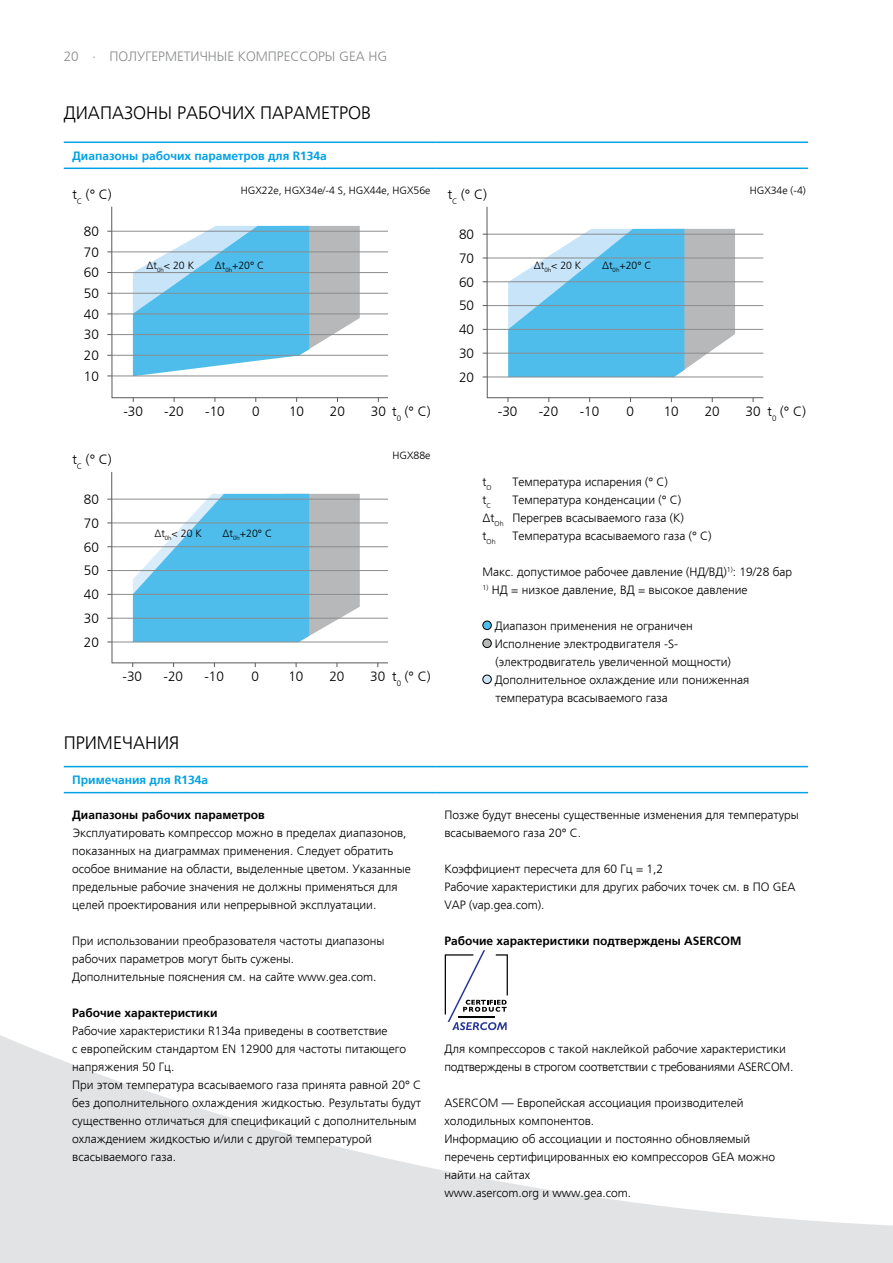
<style>
.page{position:relative;width:893px;height:1263px;background:#fff}
.page>*{position:absolute;margin:0;border:0;box-sizing:border-box;transform-origin:0 0}
.t1{font:300 18px "Frutiger LTCYR";color:#000}
.t2{font:300 13.5px/23.9px "Frutiger LTCYR";color:#000;text-align:justify}
.t3{font:300 13.5px "Frutiger LTCYR";color:#8a8c8e}
.t4{font:300 12px/18px "Frutiger LTCYR";color:#000}
.t5{font:300 12px/18px "Frutiger LTCYR";letter-spacing:-.02em;color:#000}
.t6{font:700 12px "Frutiger LTCYR";color:#000}
.t7{font:700 12px "Frutiger LTCYR";color:#00a1e4}
.t8{font:300 10.5px "Frutiger LTCYR";color:#000}
.t9{font:300 7.05px "Frutiger LTCYR";color:#000}
</style>
<div class="page">
<svg style="left:0;top:1030px;width:893px;height:233px"></svg>
<hr style="left:64px;top:142px;width:372px;height:1px;background:#00a1e4">
<hr style="left:436px;top:142px;width:372px;height:1px;background:#00a1e4">
<hr style="left:64px;top:168px;width:372px;height:1px;background:#00a1e4">
<hr style="left:436px;top:168px;width:372px;height:1px;background:#00a1e4">
<svg style="left:133px;top:226px;width:227px;height:150px"></svg>
<hr style="left:112px;top:231px;width:276px;height:1px;background:#8a8c8e">
<hr style="left:112px;top:252px;width:276px;height:1px;background:#8a8c8e">
<hr style="left:112px;top:272px;width:276px;height:1px;background:#8a8c8e">
<hr style="left:112px;top:293px;width:276px;height:1px;background:#8a8c8e">
<hr style="left:112px;top:314px;width:276px;height:1px;background:#8a8c8e">
<hr style="left:112px;top:334px;width:276px;height:1px;background:#8a8c8e">
<hr style="left:112px;top:355px;width:276px;height:1px;background:#8a8c8e">
<hr style="left:112px;top:376px;width:276px;height:1px;background:#8a8c8e">
<hr style="left:112px;top:397px;width:276px;height:1px;background:#58595b">
<hr style="left:111px;top:207px;width:1px;height:191px;background:#58595b">
<svg style="left:508px;top:229px;width:227px;height:148px;background:#82c6e4"></svg>
<hr style="left:487px;top:234px;width:276px;height:1px;background:#8a8c8e">
<hr style="left:487px;top:258px;width:276px;height:1px;background:#8a8c8e">
<hr style="left:487px;top:281px;width:276px;height:1px;background:#8a8c8e">
<hr style="left:487px;top:305px;width:276px;height:1px;background:#8a8c8e">
<hr style="left:487px;top:329px;width:276px;height:1px;background:#8a8c8e">
<hr style="left:487px;top:353px;width:276px;height:1px;background:#8a8c8e">
<hr style="left:487px;top:377px;width:276px;height:1px;background:#8a8c8e">
<hr style="left:487px;top:397px;width:276px;height:1px;background:#58595b">
<hr style="left:487px;top:207px;width:1px;height:191px;background:#58595b">
<svg style="left:133px;top:494px;width:227px;height:148px;background:#7ec5e4"></svg>
<hr style="left:112px;top:499px;width:276px;height:1px;background:#8a8c8e">
<hr style="left:112px;top:523px;width:276px;height:1px;background:#8a8c8e">
<hr style="left:112px;top:546px;width:276px;height:1px;background:#8a8c8e">
<hr style="left:112px;top:570px;width:276px;height:1px;background:#8a8c8e">
<hr style="left:112px;top:594px;width:276px;height:1px;background:#8a8c8e">
<hr style="left:112px;top:618px;width:276px;height:1px;background:#8a8c8e">
<hr style="left:112px;top:642px;width:276px;height:1px;background:#8a8c8e">
<hr style="left:112px;top:662px;width:276px;height:1px;background:#58595b">
<hr style="left:111px;top:472px;width:1px;height:191px;background:#58595b">
<div style="left:483px;top:621px;width:8px;height:8px;background:#4fbdec;border-radius:50%"></div>
<div style="left:483px;top:621px;width:8px;height:9px;border:1px solid #000;border-radius:50%"></div>
<div style="left:483px;top:639px;width:8px;height:8px;background:#b6b8ba;border-radius:50%"></div>
<div style="left:483px;top:639px;width:8px;height:9px;border:1px solid #000;border-radius:50%"></div>
<div style="left:483px;top:675px;width:8px;height:8px;background:#c7e4f8;border-radius:50%"></div>
<div style="left:483px;top:675px;width:8px;height:9px;border:1px solid #000;border-radius:50%"></div>
<hr style="left:64px;top:766px;width:372px;height:1px;background:#00a1e4">
<hr style="left:436px;top:766px;width:372px;height:1px;background:#00a1e4">
<hr style="left:64px;top:792px;width:372px;height:1px;background:#00a1e4">
<hr style="left:436px;top:792px;width:372px;height:1px;background:#00a1e4">
<svg style="left:445px;top:950px;width:63px;height:80px"></svg>
<p class="t3" style="left:64px;top:49px;width:325px">20 · ПОЛУГЕРМЕТИЧНЫЕ КОМПРЕССОРЫ GEA HG</p>
<h1 class="t1" style="left:64px;top:103px;width:309px">ДИАПАЗОНЫ РАБОЧИХ ПАРАМЕТРОВ</h1>
<p class="t7" style="left:72px;top:149px;width:256px">Диапазоны рабочих параметров для R134a</p>
<p class="t2" style="left:72px;top:183px;width:41px">t<sub>C</sub> (° C)</p>
<p class="t2" style="left:84px;top:221px;width:17px;line-height:20.7px">80<br>70<br>60<br>50<br>40<br>30<br>20<br>10</p>
<p class="t8" style="left:241px;top:185px;width:191px">HGX22e, HGX34e/-4 S, HGX44e, HGX56e</p>
<p class="t8" style="left:147px;top:260px;width:49px">∆t<sub>0h</sub>&lt; 20 K</p>
<p class="t8" style="left:215px;top:260px;width:51px">∆t<sub>0h</sub>+20° C</p>
<p class="t2" style="left:392px;top:400px;width:40px">t<sub>0</sub> (° C)</p>
<p class="t2" style="left:123px;top:400px;width:21px">-30</p>
<p class="t2" style="left:164px;top:400px;width:21px">-20</p>
<p class="t2" style="left:289px;top:400px;width:17px">10</p>
<p class="t2" style="left:205px;top:400px;width:21px">-10</p>
<p class="t2" style="left:371px;top:400px;width:17px">30</p>
<p class="t2" style="left:252px;top:400px;width:9px">0</p>
<p class="t2" style="left:330px;top:400px;width:17px">20</p>
<p class="t2" style="left:72px;top:448px;width:41px">t<sub>C</sub> (° C)</p>
<p class="t2" style="left:84px;top:488px;width:17px">80<br>70<br>60<br>50<br>40<br>30<br>20</p>
<p class="t8" style="left:154px;top:527px;width:49px">∆t<sub>0h</sub>&lt; 20 K</p>
<p class="t8" style="left:223px;top:527px;width:51px">∆t<sub>0h</sub>+20° C</p>
<p class="t8" style="left:393px;top:450px;width:39px">HGX88e</p>
<p class="t2" style="left:392px;top:665px;width:40px">t<sub>0</sub> (° C)</p>
<p class="t2" style="left:123px;top:665px;width:21px">-30</p>
<p class="t2" style="left:163px;top:665px;width:21px">-20</p>
<p class="t2" style="left:288px;top:665px;width:17px">10</p>
<p class="t2" style="left:204px;top:665px;width:21px">-10</p>
<p class="t2" style="left:370px;top:665px;width:17px">30</p>
<p class="t2" style="left:251px;top:665px;width:9px">0</p>
<p class="t2" style="left:329px;top:665px;width:17px">20</p>
<h1 class="t1" style="left:64px;top:733px;width:117px">ПРИМЕЧАНИЯ</h1>
<p class="t7" style="left:72px;top:773px;width:137px">Примечания для R134a</p>
<p class="t6" style="left:72px;top:808px;width:194px">Диапазоны рабочих параметров</p>
<p class="t4" style="left:72px;top:824px;width:340px">Эксплуатировать компрессор можно в пределах диапазонов, показанных на диаграммах применения. Следует обратить особое внимание на области, выделенные цветом. Указанные предельные рабочие значения не должны применяться для целей проектирования или непрерывной эксплуатации.</p>
<p class="t4" style="left:72px;top:932px;width:314px">При использовании преобразователя частоты диапазоны рабочих параметров могут быть сужены.<br>Дополнительные пояснения см. на сайте www.gea.com.</p>
<p class="t6" style="left:72px;top:1006px;width:147px">Рабочие характеристики</p>
<p class="t4" style="left:72px;top:1022px;width:350px">Рабочие характеристики R134a приведены в соответствие<br>с европейским стандартом EN 12900 для частоты питающего напряжения 50 Гц.<br>При этом температура всасываемого газа принята равной 20° C без дополнительного охлаждения жидкостью. Результаты будут существенно отличаться для спецификаций с дополнительным охлаждением жидкостью и/или с другой температурой всасываемого газа.</p>
<p class="t2" style="left:448px;top:183px;width:41px">t<sub>C</sub> (° C)</p>
<p class="t2" style="left:459px;top:223px;width:17px">80<br>70<br>60<br>50<br>40<br>30<br>20</p>
<p class="t8" style="left:534px;top:260px;width:49px">∆t<sub>0h</sub>&lt; 20 K</p>
<p class="t8" style="left:602px;top:260px;width:51px">∆t<sub>0h</sub>+20° C</p>
<p class="t8" style="left:750px;top:185px;width:58px">HGX34e (-4)</p>
<p class="t2" style="left:767px;top:400px;width:40px">t<sub>0</sub> (° C)</p>
<p class="t2" style="left:498px;top:400px;width:21px">-30</p>
<p class="t2" style="left:539px;top:400px;width:21px">-20</p>
<p class="t2" style="left:664px;top:400px;width:17px">10</p>
<p class="t2" style="left:580px;top:400px;width:21px">-10</p>
<p class="t2" style="left:746px;top:400px;width:17px">30</p>
<p class="t2" style="left:627px;top:400px;width:9px">0</p>
<p class="t2" style="left:705px;top:400px;width:17px">20</p>
<p class="t4" style="left:483px;top:473px;width:11px">t<sub>O</sub></p>
<p class="t4" style="left:512px;top:473px;width:157px">Температура испарения (° C)</p>
<p class="t4" style="left:483px;top:491px;width:10px">t<sub>C</sub></p>
<p class="t4" style="left:483px;top:491px;width:203px;text-align:right">Температура конденсации (° C)<br>∆t<sub>Oh</sub> Перегрев всасываемого газа (K)</p>
<p class="t9" style="left:483px;top:538px;width:14px"><sup>t</sup>Oh</p>
<p class="t4" style="left:512px;top:527px;width:201px">Температура всасываемого газа (° C)</p>
<p class="t4" style="left:483px;top:563px;width:311px">Макс. допустимое рабочее давление (НД/ВД)<sup>1)</sup>: 19/28 бар</p>
<p class="t4" style="left:483px;top:581px;width:266px"><sup>1)</sup> НД = низкое давление, ВД = высокое давление</p>
<p class="t4" style="left:495px;top:617px;width:256px">Диапазон применения не ограничен Исполнение электродвигателя -S-(электродвигатель увеличенной мощности)<br>Дополнительное охлаждение или пониженная температура всасываемого газа</p>
<p class="t4" style="left:444px;top:806px;width:356px">Позже будут внесены существенные изменения для температуры всасываемого газа 20° C.</p>
<p class="t4" style="left:444px;top:860px;width:353px">Коэффициент пересчета для 60 Гц = 1,2<br>Рабочие характеристики для других рабочих точек см. в ПО GEA<br>VAP (vap.gea.com).</p>
<p class="t6" style="left:444px;top:934px;width:299px">Рабочие характеристики подтверждены ASERCOM</p>
<p class="t5" style="left:444px;top:1040px;width:351px">Для компрессоров с такой наклейкой рабочие характеристики подтверждены в строгом соответствии с требованиями ASERCOM.</p>
<p class="t4" style="left:444px;top:1094px;width:332px">ASERCOM — Европейская ассоциация производителей холодильных компонентов.<br>Информацию об ассоциации и постоянно обновляемый перечень сертифицированных ею компрессоров GEA можно найти на сайтах<br>www.asercom.org и www.gea.com.</p>
</div>
